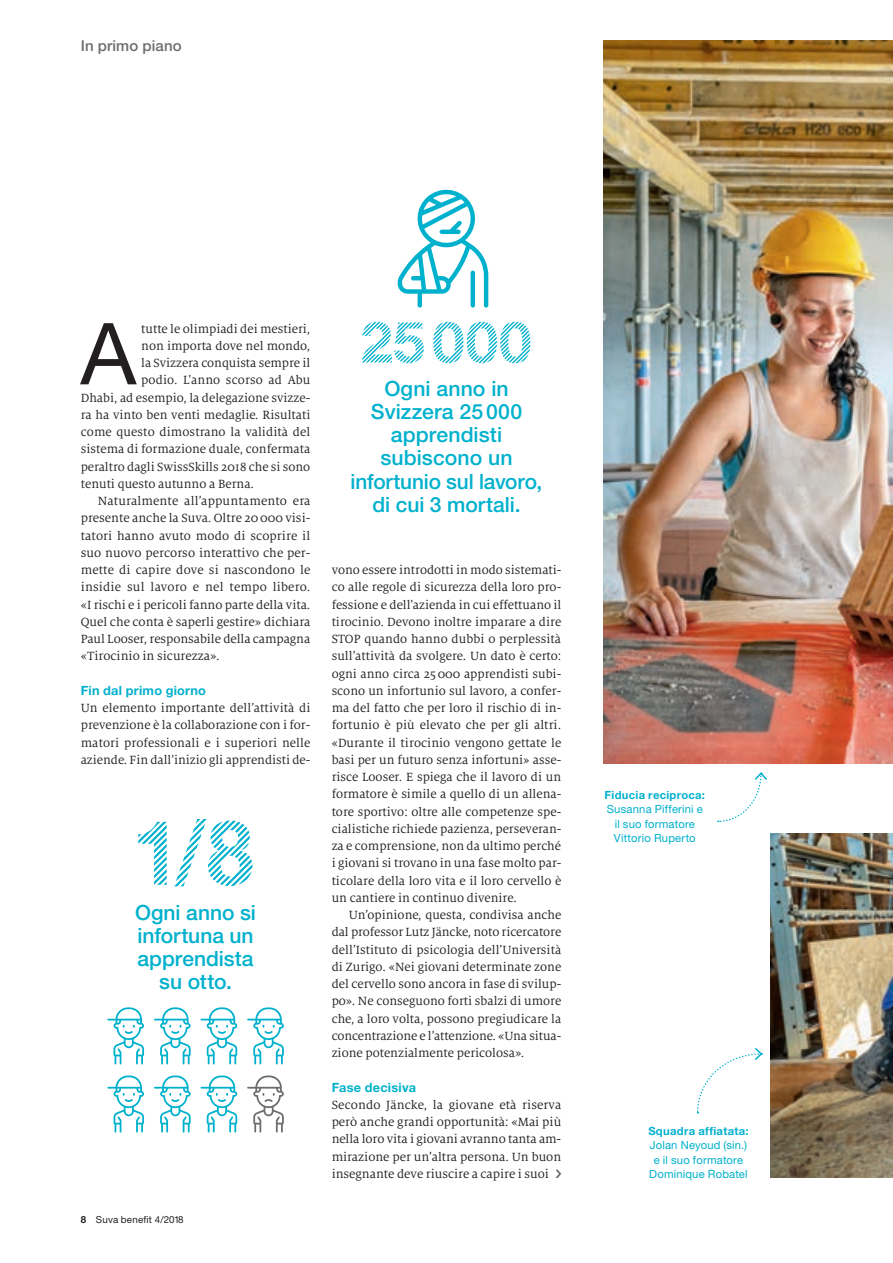
<style>
.page{position:relative;width:893px;height:1263px;background:#fff}
.page>*{position:absolute;margin:0;border:0;box-sizing:border-box;transform-origin:0 0}
.box_titel_gross_zita{font:90px "Suva Schraffur";color:#00b1cd}
.lauftext_initial{font:85.65px "Helvetica Neue LT Std";color:#231f20}
.box_titel_gross_zita-2{font:57px "Suva Schraffur";color:#00b1cd}
.lead_klein{font:500 21px/23.1px "Helvetica Neue LT Std";color:#00b1cd;text-align:center}
.oberzeile{font:500 15px "Helvetica Neue LT Std";letter-spacing:.005em;color:#6c6d70}
.lauftext_ohne_einzug{font:13.2px/17.2px "Milo Serif Pro";color:#231f20;text-align:justify}
.lauftext{font:13.2px/17.2px "Milo Serif Pro";color:#231f20;text-align:justify}
.lauftext_initial-2{font:13.2px "Milo Serif Pro";color:#231f20}
.zwischentitel{font:700 12.75px "Helvetica Neue LT Std";letter-spacing:.02em;color:#00b1cd}
.legende{font:11.25px/14.2px "Helvetica Neue LT Std";letter-spacing:.015em;color:#00b1cd;text-align:center}
.legende-2{font:700 11.25px "Helvetica Neue LT Std";letter-spacing:.025em;color:#00b1cd}
.t1{font:9.75px "Helvetica Neue LT Std";letter-spacing:.02em;color:#231f20}
.s1{font-weight:700}
</style>
<div class="page">
<svg style="left:555px;top:1170px;width:6px;height:8px"></svg>
<svg style="left:398px;top:189px;width:90px;height:119px"></svg>
<svg style="left:107px;top:1007px;width:37px;height:57px"></svg>
<svg style="left:154px;top:1007px;width:37px;height:57px"></svg>
<svg style="left:201px;top:1007px;width:36px;height:57px"></svg>
<svg style="left:247px;top:1007px;width:37px;height:57px"></svg>
<svg style="left:107px;top:1075px;width:37px;height:57px"></svg>
<svg style="left:154px;top:1075px;width:37px;height:57px"></svg>
<svg style="left:201px;top:1075px;width:36px;height:57px"></svg>
<svg style="left:247px;top:1075px;width:37px;height:57px"></svg>
<svg style="left:718px;top:772px;width:49px;height:51px"></svg>
<svg style="left:696px;top:1048px;width:67px;height:65px"></svg>
<img style="left:771px;top:833px;width:122px;height:345px">
<img style="left:604px;top:40px;width:289px;height:724px">
<p class="oberzeile" style="left:81px;top:37px;width:102px">In primo piano</p>
<p class="lauftext_initial" style="left:81px;top:303px;width:57px">A</p>
<p class="lauftext_initial-2" style="left:141px;top:321px;width:171px">tutte le olimpiadi dei mestieri,</p>
<p class="lauftext_initial-2" style="left:141px;top:338px;width:171px">non importa dove nel mondo,</p>
<p class="lauftext_initial-2" style="left:141px;top:355px;width:171px">la Svizzera conquista sempre il</p>
<p class="lauftext_initial-2" style="left:141px;top:373px;width:171px">podio. L’anno scorso ad Abu</p>
<p class="lauftext_initial-2" style="left:81px;top:390px;width:231px">Dhabi, ad esempio, la delegazione svizze-</p>
<p class="lauftext_initial-2" style="left:81px;top:407px;width:231px">ra ha vinto ben venti medaglie. Risultati</p>
<p class="lauftext_initial-2" style="left:81px;top:424px;width:231px">come questo dimostrano la validità del</p>
<p class="lauftext_initial-2" style="left:81px;top:442px;width:231px">sistema di formazione duale, confermata</p>
<p class="lauftext_initial-2" style="left:81px;top:459px;width:231px">peraltro dagli SwissSkills 2018 che si sono</p>
<p class="lauftext_initial-2" style="left:81px;top:476px;width:175px">tenuti questo autunno a Berna.</p>
<p class="lauftext" style="left:81px;top:492px;width:231px;text-indent:17px">Naturalmente all’appuntamento era presente anche la Suva. Oltre 20000 visi&shy;tatori hanno avuto modo di scoprire il suo nuovo percorso interattivo che per&shy;mette di capire dove si nascondono le insidie sul lavoro e nel tempo libero. «I rischi e i pericoli fanno parte della vita.<br>Quel che conta è saperli gestire» dichiara Paul Looser, responsabile della campagna «Tirocinio in sicurezza».</p>
<p class="zwischentitel" style="left:81px;top:682px;width:127px">Fin dal primo giorno</p>
<p class="lauftext_ohne_einzug" style="left:81px;top:699px;width:231px">Un elemento importante dell’attività di prevenzione è la collaborazione con i for&shy;matori professionali e i superiori nelle aziende. Fin dall’inizio gli apprendisti de-</p>
<p class="box_titel_gross_zita" style="left:136px;top:812px;width:121px">1/8</p>
<p class="lead_klein" style="left:135px;top:901px;width:122px">Ogni anno si infortuna un apprendista su otto.</p>
<p class="t1" style="left:81px;top:1213px;width:104px"><span class="s1">8</span> Suva benefit 4/2018</p>
<p class="box_titel_gross_zita-2" style="left:361px;top:316px;width:173px">25 000</p>
<p class="lead_klein" style="left:351px;top:377px;width:193px">Ogni anno in<br>Svizzera 25000 apprendisti subiscono un infortunio sul lavoro, di cui 3 mortali.</p>
<p class="lauftext_ohne_einzug" style="left:332px;top:561px;width:231px">vono essere introdotti in modo sistemati&shy;co alle regole di sicurezza della loro pro&shy;fessione e dell’azienda in cui effettuano il tirocinio. Devono inoltre imparare a dire STOP quando hanno dubbi o perplessità sull’attività da svolgere. Un dato è certo: ogni anno circa 25000 apprendisti subi&shy;scono un infortunio sul lavoro, a confer&shy;ma del fatto che per loro il rischio di in&shy;fortunio è più elevato che per gli altri. «Durante il tirocinio vengono gettate le basi per un futuro senza infortuni» asse&shy;risce Looser. E spiega che il lavoro di un formatore è simile a quello di un allena&shy;tore sportivo: oltre alle competenze spe&shy;cialistiche richiede pazienza, perseveran&shy;za e comprensione, non da ultimo perché i giovani si trovano in una fase molto par&shy;ticolare della loro vita e il loro cervello è un cantiere in continuo divenire.</p>
<p class="lauftext" style="left:332px;top:906px;width:231px;text-indent:17px">Un’opinione, questa, condivisa anche dal professor Lutz Jäncke, noto ricercatore dell’Istituto di psicologia dell’Università di Zurigo. «Nei giovani determinate zone del cervello sono ancora in fase di svilup&shy;po». Ne conseguono forti sbalzi di umore che, a loro volta, possono pregiudicare la concentrazione e l’attenzione. «Una situa&shy;zione potenzialmente pericolosa».</p>
<p class="zwischentitel" style="left:332px;top:1079px;width:86px">Fase decisiva</p>
<p class="lauftext_ohne_einzug" style="left:332px;top:1096px;width:231px">Secondo Jäncke, la giovane età riserva però anche grandi opportunità: «Mai più nella loro vita i giovani avranno tanta am&shy;mirazione per un’altra persona. Un buon insegnante deve riuscire a capire i suoi</p>
<p class="legende-2" style="left:605px;top:788px;width:102px">Fiducia reciproca:</p>
<p class="legende" style="left:607px;top:802px;width:98px">Susanna Pifferini e il suo formatore<br>Vittorio Ruperto</p>
<p class="legende-2" style="left:648px;top:1124px;width:102px">Squadra affiatata:</p>
<p class="legende" style="left:649px;top:1138px;width:100px">Jolan Neyoud (sin.) e il suo formatore<br>Dominique Robatel</p>
</div>
